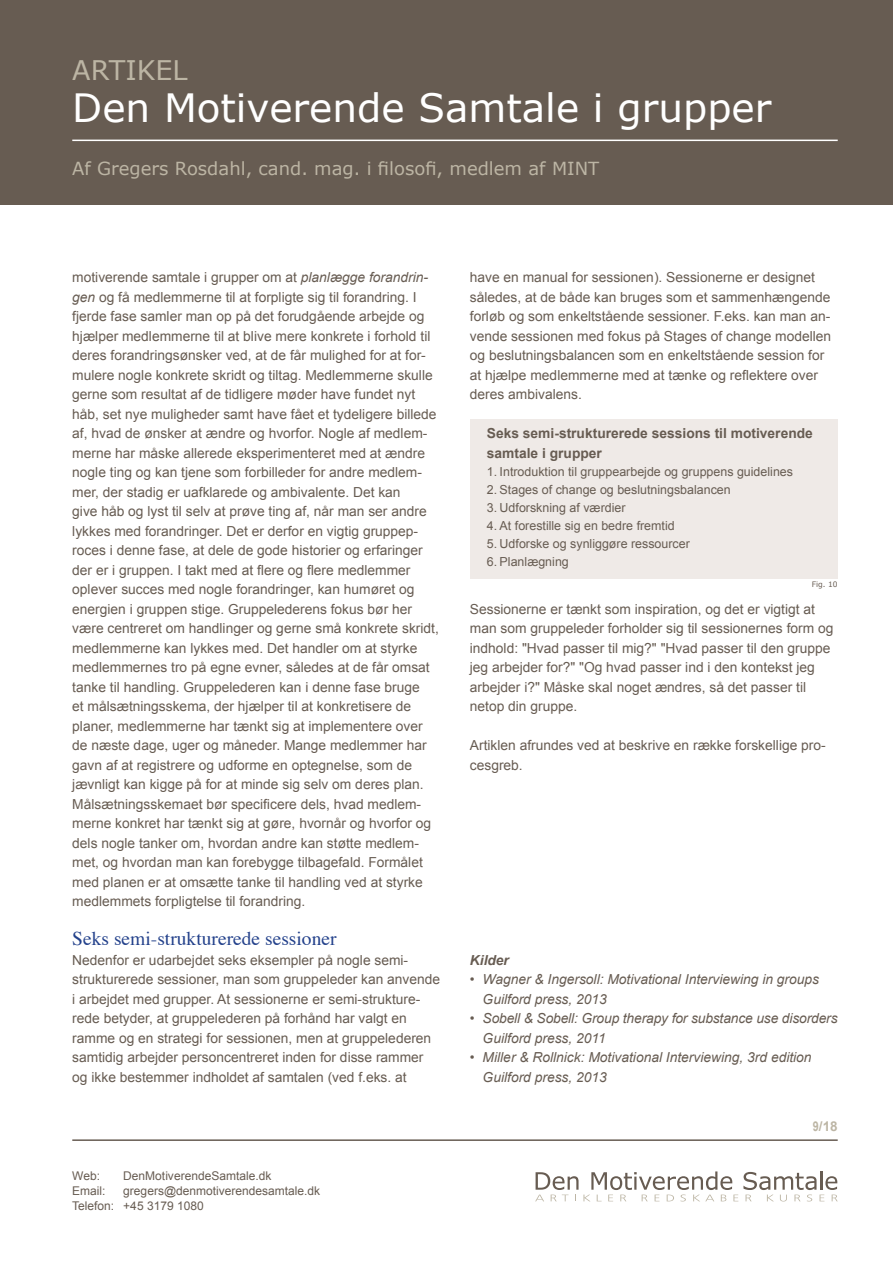
<style>
.page{position:relative;width:893px;height:1263px;background:#fff}
.page>*{position:absolute;margin:0;border:0;box-sizing:border-box;transform-origin:0 0}
.t1{font:39px "Verdana";color:#fff}
.t2{font:27px "Verdana";color:#bcb5a4}
.t3{font:19.5px "Times";color:#23418b}
.t4{font:18px "Verdana";color:#bcb5a4}
.t5{font:13.8px/19.5px "Arial";color:#675c52}
.t6{font:italic 13.8px/19.5px "Arial";color:#675c52}
.t7{font:700 13.8px/19.5px "Arial";color:#675c52}
.t8{font:italic 700 13.8px "Arial";color:#675c52}
.t9{font:700 13.5px "Arial";color:#bcb5a4;scale:.8 1}
.t10{font:12.45px "Arial";color:#675c52}
.t11{font:12px/15px "Arial";color:#675c52}
.t12{font:7.5px "Verdana";color:#675c52}
.s1{font-style:italic}
</style>
<div class="page">
<div style="left:0;top:0;width:893px;height:204px;background:#675c52"></div>
<hr style="left:72px;top:140px;width:766px;height:1px;background:#fff">
<hr style="left:72px;top:1139px;width:766px;height:2px;background:#675c52">
<svg style="left:535px;top:1171px;width:303px;height:30px"></svg>
<div style="left:470px;top:419px;width:368px;height:159px;background:#efeae7"></div>
<h2 class="t2" style="left:72px;top:52px;width:117px">ARTIKEL</h2>
<h1 class="t1" style="left:72px;top:81px;width:701px">Den Motiverende Samtale i grupper</h1>
<h3 class="t4" style="left:72px;top:156px;width:528px">Af Gregers Rosdahl, cand. mag. i filosofi, medlem af MINT</h3>
<p class="t5" style="left:72px;top:268px;width:368px">motiverende samtale i grupper om at <span class="s1">planlægge forandrin&shy;gen</span> og få medlemmerne til at forpligte sig til forandring. I fjerde fase samler man op på det forudgående arbejde og hjælper medlemmerne til at blive mere konkrete i forhold til deres forandringsønsker ved, at de får mulighed for at for&shy;mulere nogle konkrete skridt og tiltag. Medlemmerne skulle gerne som resultat af de tidligere møder have fundet nyt håb, set nye muligheder samt have fået et tydeligere billede af, hvad de ønsker at ændre og hvorfor. Nogle af medlem&shy;merne har måske allerede eksperimenteret med at ændre nogle ting og kan tjene som forbilleder for andre medlem&shy;mer, der stadig er uafklarede og ambivalente. Det kan<br>give håb og lyst til selv at prøve ting af, når man ser andre lykkes med forandringer. Det er derfor en vigtig gruppep&shy;roces i denne fase, at dele de gode historier og erfaringer der er i gruppen. I takt med at flere og flere medlemmer oplever succes med nogle forandringer, kan humøret og energien i gruppen stige. Gruppelederens fokus bør her være centreret om handlinger og gerne små konkrete skridt, medlemmerne kan lykkes med. Det handler om at styrke medlemmernes tro på egne evner, således at de får omsat tanke til handling. Gruppelederen kan i denne fase bruge<br>et målsætningsskema, der hjælper til at konkretisere de planer, medlemmerne har tænkt sig at implementere over de næste dage, uger og måneder. Mange medlemmer har gavn af at registrere og udforme en optegnelse, som de jævnligt kan kigge på for at minde sig selv om deres plan.<br>Målsætningsskemaet bør specificere dels, hvad medlem&shy;merne konkret har tænkt sig at gøre, hvornår og hvorfor og dels nogle tanker om, hvordan andre kan støtte medlem&shy;met, og hvordan man kan forebygge tilbagefald. Formålet med planen er at omsætte tanke til handling ved at styrke medlemmets forpligtelse til forandring.</p>
<h3 class="t3" style="left:72px;top:920px;width:266px">Seks semi-strukturerede sessioner</h3>
<p class="t5" style="left:72px;top:950px;width:369px">Nedenfor er udarbejdet seks eksempler på nogle semi&shy;strukturerede sessioner, man som gruppeleder kan anvende i arbejdet med grupper. At sessionerne er semi-strukture&shy;rede betyder, at gruppelederen på forhånd har valgt en ramme og en strategi for sessionen, men at gruppelederen samtidig arbejder personcentreret inden for disse rammer og ikke bestemmer indholdet af samtalen (ved f.eks. at</p>
<p class="t11" style="left:72px;top:1168px;width:29px">Web:</p>
<p class="t11" style="left:123px;top:1168px;width:150px">DenMotiverendeSamtale.dk</p>
<p class="t11" style="left:72px;top:1183px;width:35px">Email:</p>
<p class="t11" style="left:72px;top:1183px;width:249px;text-indent:51px">gregers@denmotiverendesamtale.dk<br>Telefon: +45 3179 1080</p>
<p class="t5" style="left:470px;top:268px;width:363px">have en manual for sessionen). Sessionerne er designet således, at de både kan bruges som et sammenhængende forløb og som enkeltstående sessioner. F.eks. kan man an&shy;vende sessionen med fokus på Stages of change modellen og beslutningsbalancen som en enkeltstående session for at hjælpe medlemmerne med at tænke og reflektere over deres ambivalens.</p>
<p class="t7" style="left:487px;top:424px;width:327px">Seks semi-strukturerede sessions til motiverende samtale i grupper</p>
<p class="t10" style="left:487px;top:463px;width:308px">1. Introduktion til gruppearbejde og gruppens guidelines</p>
<p class="t10" style="left:487px;top:481px;width:245px">2. Stages of change og beslutningsbalancen</p>
<p class="t10" style="left:487px;top:499px;width:140px">3. Udforskning af værdier</p>
<p class="t10" style="left:487px;top:517px;width:189px">4. At forestille sig en bedre fremtid</p>
<p class="t10" style="left:487px;top:535px;width:205px">5. Udforske og synliggøre ressourcer</p>
<p class="t10" style="left:487px;top:553px;width:83px">6. Planlægning</p>
<p class="t12" style="left:812px;top:579px;width:27px">Fig. 10</p>
<p class="t5" style="left:470px;top:599px;width:365px">Sessionerne er tænkt som inspiration, og det er vigtigt at man som gruppeleder forholder sig til sessionernes form og indhold: "Hvad passer til mig?" "Hvad passer til den gruppe jeg arbejder for?" "Og hvad passer ind i den kontekst jeg arbejder i?" Måske skal noget ændres, så det passer til netop din gruppe.</p>
<p class="t5" style="left:470px;top:736px;width:357px">Artiklen afrundes ved at beskrive en række forskellige pro&shy;cesgreb.</p>
<p class="t8" style="left:470px;top:951px;width:41px">Kilder</p>
<p class="t6" style="left:483px;top:970px;width:338px;text-indent:-13px">• Wagner &amp; Ingersoll: Motivational Interviewing in groups<br>Guilford press, 2013</p>
<p class="t6" style="left:483px;top:1009px;width:356px;text-indent:-13px">• Sobell &amp; Sobell: Group therapy for substance use disorders<br>Guilford press, 2011</p>
<p class="t6" style="left:483px;top:1048px;width:330px;text-indent:-13px">• Miller &amp; Rollnick: Motivational Interviewing, 3rd edition<br>Guilford press, 2013</p>
<p class="t9" style="left:813px;top:1117px;width:32px">9/18</p>
</div>
